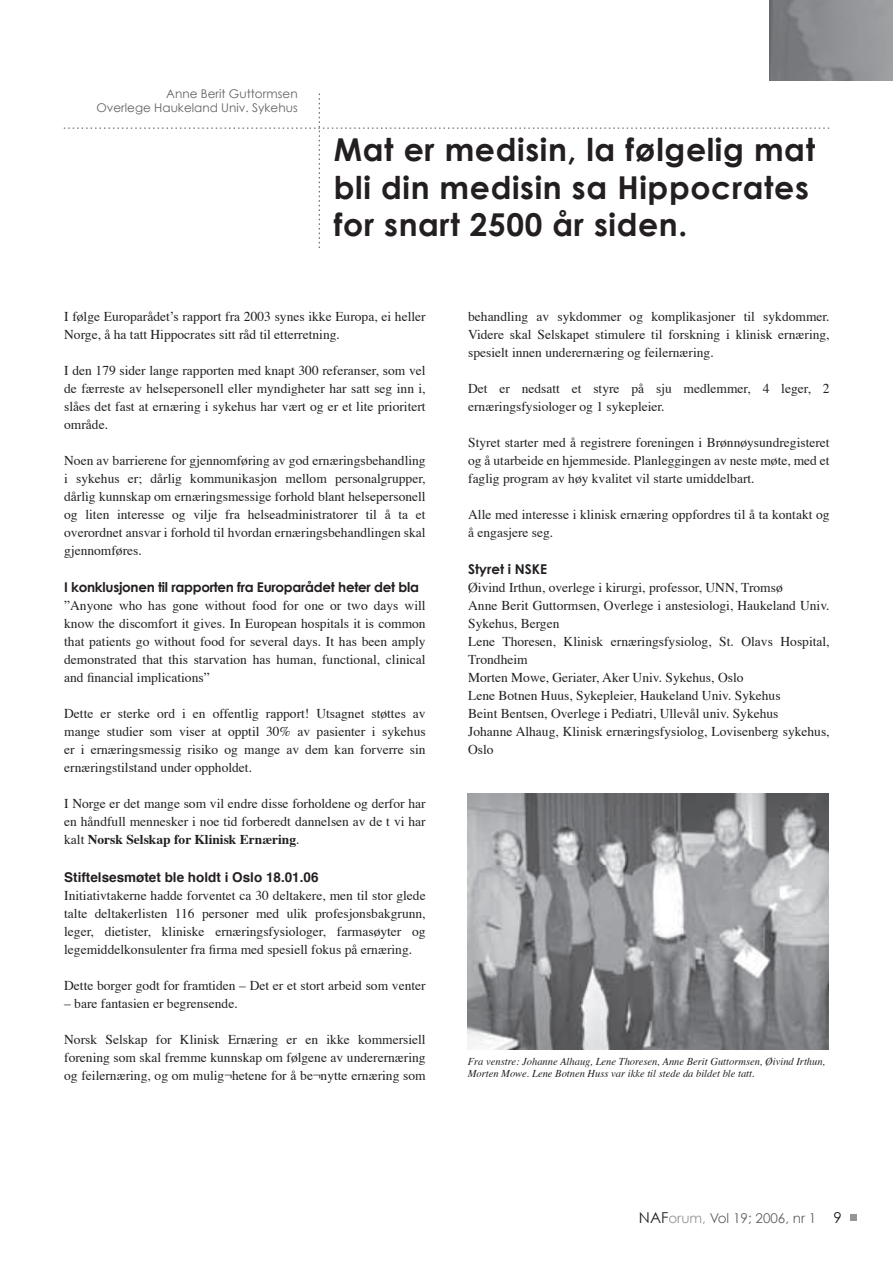
<style>
.page{position:relative;width:893px;height:1263px;background:#fff}
.page>*{position:absolute;margin:0;border:0;box-sizing:border-box;transform-origin:0 0}
.t1{font:700 31.5px/37.8px "Century Gothic";letter-spacing:.02em;color:#231f20}
.t2{font:13.5px/18px "Times";color:#231f20;text-align:justify}
.t3{font:700 13.5px "Century Gothic";letter-spacing:-.02em;color:#231f20}
.t4{font:700 13.5px "Helvetica";color:#231f20}
.t5{font:13.5px "Century Gothic";color:#636366}
.t6{font:700 13.5px "Century Gothic";color:#231f20}
.t7{font:12px/14.4px "Century Gothic";color:#636366;text-align:right}
.t8{font:italic 10.5px/12.6px "Times";color:#231f20}
.s1{font-weight:700}
.s2{font-size:15px;color:#231f20}
.s3{color:#939598}
</style>
<div class="page">
<div style="left:850px;top:1214px;width:7px;height:6px;background:#939598"></div>
<svg style="left:64px;top:94px;width:765px;height:154px"></svg>
<img style="left:770px;top:0;width:123px;height:81px">
<img style="left:467px;top:793px;width:362px;height:257px">
<p class="t7" style="left:96px;top:86px;width:203px">Anne Berit Guttormsen<br>Overlege Haukeland Univ. Sykehus</p>
<h1 class="t1" style="left:334px;top:130px;width:483px">Mat er medisin, la følgelig mat bli din medisin sa Hippocrates for snart 2500 år siden.</h1>
<p class="t2" style="left:64px;top:308px;width:363px">I følge Europarådetʼs rapport fra 2003 synes ikke Europa, ei heller<br>Norge, å ha tatt Hippocrates sitt råd til etterretning.</p>
<p class="t2" style="left:64px;top:362px;width:363px">I den 179 sider lange rapporten med knapt 300 referanser, som vel de færreste av helsepersonell eller myndigheter har satt seg inn i, slåes det fast at ernæring i sykehus har vært og er et lite prioritert område.</p>
<p class="t2" style="left:64px;top:452px;width:363px">Noen av barrierene for gjennomføring av god ernæringsbehandling i sykehus er; dårlig kommunikasjon mellom personalgrupper, dårlig kunnskap om ernæringsmessige forhold blant helsepersonell og liten interesse og vilje fra helseadministratorer til å ta et overordnet ansvar i forhold til hvordan ernæringsbehandlingen skal gjennomføres.</p>
<p class="t3" style="left:64px;top:578px;width:356px">I konklusjonen til rapporten fra Europarådet heter det bla</p>
<p class="t2" style="left:64px;top:598px;width:363px">”Anyone who has gone without food for one or two days will know the discomfort it gives. In European hospitals it is common that patients go without food for several days. It has been amply demonstrated that this starvation has human, functional, clinical and financial implications”</p>
<p class="t2" style="left:64px;top:706px;width:363px">Dette er sterke ord i en offentlig rapport! Utsagnet støttes av mange studier som viser at opptil 30% av pasienter i sykehus er i ernæringsmessig risiko og mange av dem kan forverre sin ernæringstilstand under oppholdet.</p>
<p class="t2" style="left:64px;top:796px;width:363px">I Norge er det mange som vil endre disse forholdene og derfor har en håndfull mennesker i noe tid forberedt dannelsen av de t vi har kalt <span class="s1">Norsk Selskap for Klinisk Ernæring</span>.</p>
<p class="t4" style="left:64px;top:871px;width:256px">Stiftelsesmøtet ble holdt i Oslo 18.01.06</p>
<p class="t2" style="left:64px;top:887px;width:363px">Initiativtakerne hadde forventet ca 30 deltakere, men til stor glede talte deltakerlisten 116 personer med ulik profesjonsbakgrunn, leger, dietister, kliniske ernæringsfysiologer, farmasøyter og legemiddelkonsulenter fra firma med spesiell fokus på ernæring.</p>
<p class="t2" style="left:64px;top:977px;width:363px">Dette borger godt for framtiden – Det er et stort arbeid som venter</p>
<p class="t2" style="left:64px;top:995px;width:175px">– bare fantasien er begrensende.</p>
<p class="t2" style="left:64px;top:1031px;width:363px">Norsk Selskap for Klinisk Ernæring er en ikke kommersiell forening som skal fremme kunnskap om følgene av underernæring og feilernæring, og om mulig¬hetene for å be¬nytte ernæring som</p>
<p class="t2" style="left:468px;top:308px;width:363px">behandling av sykdommer og komplikasjoner til sykdommer.<br>Videre skal Selskapet stimulere til forskning i klinisk ernæring, spesielt innen underernæring og feilernæring.</p>
<p class="t2" style="left:468px;top:380px;width:363px">Det er nedsatt et styre på sju medlemmer, 4 leger, 2 ernæringsfysiologer og 1 sykepleier.</p>
<p class="t2" style="left:468px;top:434px;width:363px">Styret starter med å registrere foreningen i Brønnøysundregisteret og å utarbeide en hjemmeside. Planleggingen av neste møte, med et faglig program av høy kvalitet vil starte umiddelbart.</p>
<p class="t2" style="left:468px;top:506px;width:363px">Alle med interesse i klinisk ernæring oppfordres til å ta kontakt og å engasjere seg.</p>
<p class="t6" style="left:468px;top:560px;width:81px">Styret i NSKE</p>
<p class="t2" style="left:468px;top:580px;width:363px;text-align:left">Øivind Irthun, overlege i kirurgi, professor, UNN, Tromsø<br>Anne Berit Guttormsen, Overlege i anstesiologi, Haukeland Univ.<br>Sykehus, Bergen<br>Lene Thoresen, Klinisk ernæringsfysiolog, St. Olavs Hospital, Trondheim<br>Morten Mowe, Geriater, Aker Univ. Sykehus, Oslo<br>Lene Botnen Huus, Sykepleier, Haukeland Univ. Sykehus<br>Beint Bentsen, Overlege i Pediatri, Ullevål univ. Sykehus<br>Johanne Alhaug, Klinisk ernæringsfysiolog, Lovisenberg sykehus, Oslo</p>
<p class="t8" style="left:468px;top:1056px;width:359px">Fra venstre: Johanne Alhaug, Lene Thoresen, Anne Berit Guttormsen, Øivind Irthun,<br>Morten Mowe. Lene Botnen Huss var ikke til stede da bildet ble tatt.</p>
<p class="t5" style="left:639px;top:1209px;width:204px"><span class="s2">NAF</span><span class="s3">orum,</span> Vol 19; 2006, nr 1 <span class="s2">9</span></p>
</div>
